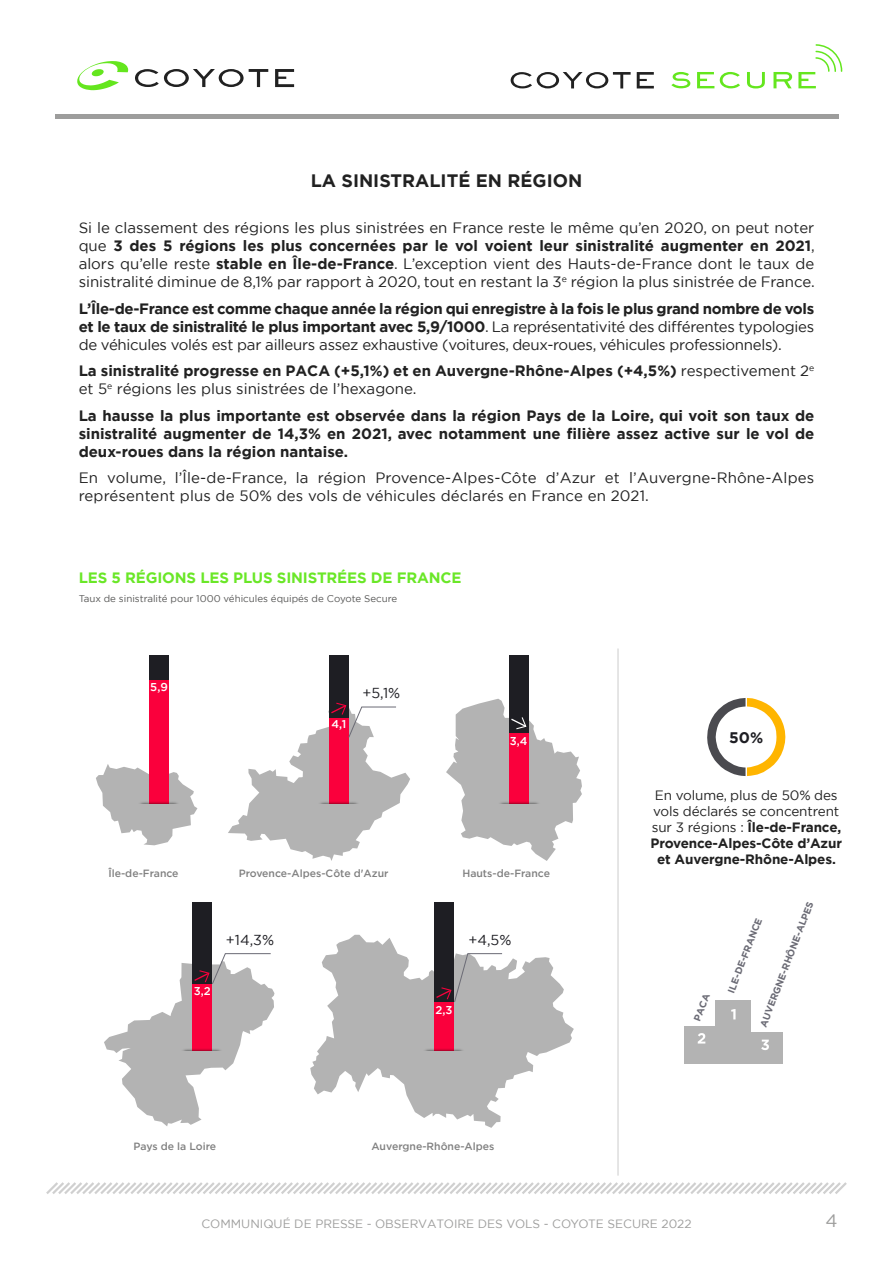
<style>
.page{position:relative;width:893px;height:1263px;background:#fff}
.page>*{position:absolute;margin:0;border:0;box-sizing:border-box;transform-origin:0 0}
.t1{font:700 18px "Gotham";color:#212121}
.t2{font:18px "Gotham";color:#9d9d9c}
.t3{font:700 15.3px "Gotham";color:#1e1e23}
.t4{font:700 15px/18px "Gotham";color:#212121;text-align:justify}
.t5{font:15px/18px "Gotham";letter-spacing:.01em;color:#212121;text-align:justify}
.t6{font:700 15px "Gotham";letter-spacing:-.01em;color:#6ae727}
.t7{font:14.4px "Gotham";color:#1f1f24}
.t8{font:700 13.5px/16.2px "Gotham";letter-spacing:-.01em;color:#212121;text-align:center}
.t9{font:12px "Gotham";color:#9d9d9c}
.t10{font:500 11.4px "Gotham";color:#fff}
.t11{font:500 10.5px "Gotham";color:#808080}
.t12{font:9.75px "Gotham";color:#575756}
.t13{font:700 9.6px "Gotham";color:#6b6b75}
.s1{font-weight:700}
.s2{font-weight:400}
</style>
<div class="page">
<svg style="left:46px;top:1182px;width:801px;height:12px"></svg>
<svg style="left:77px;top:61px;width:51px;height:29px"></svg>
<svg style="left:275px;top:69px;width:19px;height:18px"></svg>
<svg style="left:135px;top:69px;width:133px;height:18px"></svg>
<svg style="left:637px;top:72px;width:17px;height:16px"></svg>
<svg style="left:511px;top:72px;width:120px;height:16px"></svg>
<svg style="left:671px;top:72px;width:19px;height:16px"></svg>
<svg style="left:697px;top:72px;width:17px;height:16px"></svg>
<svg style="left:720px;top:72px;width:20px;height:16px"></svg>
<svg style="left:747px;top:72px;width:18px;height:16px"></svg>
<svg style="left:773px;top:72px;width:19px;height:16px"></svg>
<svg style="left:798px;top:44px;width:44px;height:44px"></svg>
<hr style="left:55px;top:114px;width:783px;height:4px;background:#9d9d9c">
<svg style="left:310px;top:935px;width:264px;height:193px;fill:#b3b3b3"></svg>
<svg style="left:96px;top:764px;width:101px;height:81px"></svg>
<div style="left:192px;top:902px;width:20px;height:149px;background:#1e1e23"></div>
<div style="left:434px;top:902px;width:20px;height:149px;background:#1e1e23"></div>
<div style="left:434px;top:1002px;width:20px;height:49px;background:#fa003c"></div>
<div style="left:149px;top:655px;width:20px;height:149px;background:#1e1e23"></div>
<div style="left:149px;top:680px;width:20px;height:124px;background:#fa003c"></div>
<div style="left:329px;top:655px;width:20px;height:149px;background:#1e1e23"></div>
<div style="left:509px;top:655px;width:19px;height:149px;background:#1e1e23"></div>
<svg style="left:446px;top:699px;width:136px;height:162px"></svg>
<img style="left:497px;top:800px;width:44px;height:4px">
<div style="left:496px;top:804px;width:46px;height:11px;background:#b3b3b3"></div>
<img style="left:137px;top:800px;width:44px;height:4px">
<div style="left:136px;top:804px;width:46px;height:11px;background:#b3b3b3"></div>
<img style="left:421px;top:1047px;width:45px;height:4px">
<div style="left:421px;top:1051px;width:45px;height:11px;background:#b3b3b3"></div>
<svg style="left:228px;top:702px;width:182px;height:159px"></svg>
<svg style="left:104px;top:953px;width:170px;height:173px"></svg>
<svg style="left:436px;top:953px;width:67px;height:50px"></svg>
<svg style="left:707px;top:698px;width:78px;height:78px"></svg>
<div style="left:684px;top:1026px;width:35px;height:37px;background:#b3b3b3"></div>
<svg style="left:698px;top:1033px;width:7px;height:10px"></svg>
<div style="left:715px;top:1000px;width:36px;height:63px;background:#b3b3b3"></div>
<svg style="left:731px;top:1009px;width:5px;height:10px"></svg>
<div style="left:747px;top:1032px;width:36px;height:31px;background:#b3b3b3"></div>
<svg style="left:761px;top:1039px;width:8px;height:11px"></svg>
<hr style="left:618px;top:648px;width:1px;height:527px;background:#ccc">
<p class="t1" style="left:311px;top:168px;width:273px">LA SINISTRALITÉ EN RÉGION</p>
<p class="t5" style="left:79px;top:218px;width:738px">Si le classement des régions les plus sinistrées en France reste le même qu’en 2020, on peut noter que <span class="s1">3 des 5 régions les plus concernées par le vol voient leur sinistralité augmenter en 2021</span>, alors qu’elle reste <span class="s1">stable en Île-de-France</span>. L’exception vient des Hauts-de-France dont le taux de sinistralité diminue de 8,1% par rapport à 2020, tout en restant la 3<sup>e</sup> région la plus sinistrée de France.</p>
<p class="t4" style="left:79px;top:299px;width:737px">L’Île-de-France est comme chaque année la région qui enregistre à la fois le plus grand nombre de vols et le taux de sinistralité le plus important avec 5,9/1000<span class="s2">. La représentativité des différentes typologies de véhicules volés est par ailleurs assez exhaustive (voitures, deux-roues, véhicules professionnels).</span></p>
<p class="t4" style="left:79px;top:362px;width:737px">La sinistralité progresse en PACA (+5,1%) et en Auvergne-Rhône-Alpes (+4,5%) <span class="s2">respectivement 2</span><sup>e </sup><span class="s2">et 5</span><sup>e</sup> <span class="s2">régions les plus sinistrées de l’hexagone.</span></p>
<p class="t4" style="left:79px;top:406px;width:737px">La hausse la plus importante est observée dans la région Pays de la Loire, qui voit son taux de sinistralité augmenter de 14,3% en 2021, avec notamment une filière assez active sur le vol de deux-roues dans la région nantaise.</p>
<p class="t5" style="left:79px;top:468px;width:737px">En volume, l’Île-de-France, la région Provence-Alpes-Côte d’Azur et l’Auvergne-Rhône-Alpes représentent plus de 50% des vols de véhicules déclarés en France en 2021.</p>
<p class="t6" style="left:79px;top:567px;width:384px">LES 5 RÉGIONS LES PLUS SINISTRÉES DE FRANCE</p>
<p class="t12" style="left:79px;top:592px;width:320px">Taux de sinistralité pour 1000 véhicules équipés de Coyote Secure</p>
<p class="t10" style="left:150px;top:679px;width:19px">5,9</p>
<p class="t10" style="left:332px;top:717px;width:16px">4,1</p>
<p class="t7" style="left:362px;top:684px;width:39px">+5,1%</p>
<p class="t10" style="left:510px;top:733px;width:19px">3,4</p>
<p class="t11" style="left:108px;top:866px;width:72px">Île-de-France</p>
<p class="t11" style="left:239px;top:866px;width:151px">Provence-Alpes-Côte d'Azur</p>
<p class="t11" style="left:462px;top:866px;width:89px">Hauts-de-France</p>
<p class="t10" style="left:194px;top:984px;width:19px">3,2</p>
<p class="t7" style="left:226px;top:930px;width:50px">+14,3%</p>
<p class="t7" style="left:468px;top:930px;width:45px">+4,5%</p>
<p class="t10" style="left:436px;top:1002px;width:19px">2,3</p>
<p class="t11" style="left:134px;top:1139px;width:84px">Pays de la Loire</p>
<p class="t11" style="left:371px;top:1139px;width:125px">Auvergne-Rhône-Alpes</p>
<p class="t3" style="left:729px;top:727px;width:35px">50%</p>
<p class="t8" style="left:650px;top:787px;width:193px"><span class="s2">En volume, plus de 50% des vols déclarés se concentrent sur 3 régions :</span> Île-de-France,<br>Provence-Alpes-Côte d’Azur et Auvergne-Rhône-Alpes.</p>
<p class="t13" style="left:691px;top:1018px;width:30px;rotate:-69deg">PACA</p>
<p class="t13" style="left:757px;top:1024px;width:135px;rotate:-69deg">AUVERGNE-RHÔNE-ALPES</p>
<p class="t13" style="left:725px;top:990px;width:81px;rotate:-69deg">ILE-DE-FRANCE</p>
<p class="t9" style="left:201px;top:1216px;width:492px">COMMUNIQUÉ DE PRESSE - OBSERVATOIRE DES VOLS - COYOTE SECURE 2022</p>
<p class="t2" style="left:826px;top:1209px;width:14px">4</p>
</div>
